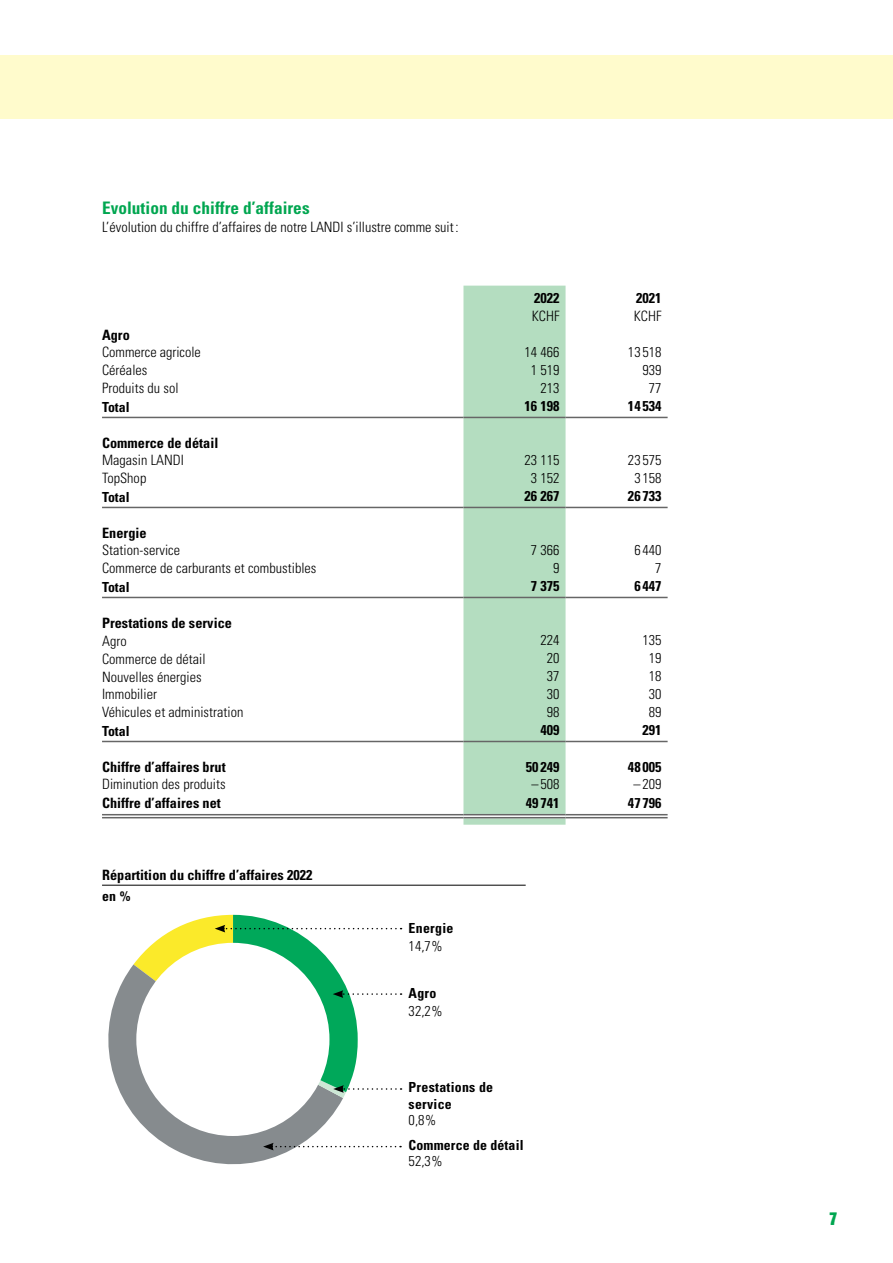
<style>
.page{position:relative;width:893px;height:1263px;background:#fff}
.page>*{position:absolute;margin:0;border:0;box-sizing:border-box;transform-origin:0 0}
.t1{font:condensed 18px "Block Pro";color:#00a650}
.t2{font:700 condensed 17.25px "Univers LT Std";letter-spacing:.005em;color:#00a650}
.t3{font:300 condensed 14.25px "Univers LT Std";letter-spacing:.005em;color:#000}
.t4{font:700 condensed 14.25px "Univers LT Std";letter-spacing:.005em;color:#000}
.t5{font:700 condensed 13.8px/16.5px "Univers LT Std";letter-spacing:.01em;color:#000}
</style>
<div class="page">
<div style="left:0;top:55px;width:893px;height:64px;background:#fffbcc"></div>
<div style="left:463px;top:286px;width:103px;height:539px;background:#b4ddc0"></div>
<svg style="left:102px;top:815px;width:361px;height:1px"></svg>
<svg style="left:463px;top:815px;width:103px;height:2px"></svg>
<svg style="left:566px;top:815px;width:102px;height:1px"></svg>
<hr style="left:102px;top:814px;width:361px;height:1px;background:#666">
<hr style="left:102px;top:817px;width:361px;height:1px;background:#666">
<hr style="left:463px;top:814px;width:103px;height:1px;background:#666">
<hr style="left:463px;top:817px;width:103px;height:1px;background:#666">
<hr style="left:566px;top:814px;width:102px;height:1px;background:#666">
<hr style="left:566px;top:817px;width:102px;height:1px;background:#666">
<hr style="left:102px;top:741px;width:361px;height:1px;background:#666">
<hr style="left:463px;top:741px;width:103px;height:1px;background:#666">
<hr style="left:566px;top:741px;width:102px;height:1px;background:#666">
<hr style="left:102px;top:597px;width:361px;height:1px;background:#666">
<hr style="left:463px;top:597px;width:103px;height:1px;background:#666">
<hr style="left:566px;top:597px;width:102px;height:1px;background:#666">
<hr style="left:102px;top:507px;width:361px;height:1px;background:#666">
<hr style="left:463px;top:507px;width:103px;height:1px;background:#666">
<hr style="left:566px;top:507px;width:102px;height:1px;background:#666">
<hr style="left:102px;top:417px;width:361px;height:1px;background:#666">
<hr style="left:463px;top:417px;width:103px;height:1px;background:#666">
<hr style="left:566px;top:417px;width:102px;height:1px;background:#666">
<svg style="left:108px;top:965px;width:235px;height:200px;fill:#868b8e"></svg>
<div style="left:136px;top:943px;width:193px;height:193px;background:#fff;border-radius:50%"></div>
<svg style="left:263px;top:1143px;width:138px;height:7px"></svg>
<svg style="left:133px;top:915px;width:269px;height:183px"></svg>
<hr style="left:102px;top:885px;width:424px;height:1px;background:#000">
<p class="t2" style="left:102px;top:197px;width:209px">Evolution du chiffre d’affaires</p>
<p class="t3" style="left:102px;top:218px;width:358px">L’évolution du chiffre d’affaires de notre LANDI s’illustre comme suit:</p>
<p class="t4" style="left:534px;top:289px;width:27px">2022</p>
<p class="t3" style="left:532px;top:308px;width:29px">KCHF</p>
<p class="t4" style="left:636px;top:289px;width:27px">2021</p>
<p class="t3" style="left:634px;top:308px;width:29px">KCHF</p>
<p class="t4" style="left:102px;top:326px;width:29px">Agro</p>
<p class="t3" style="left:102px;top:344px;width:100px">Commerce agricole</p>
<p class="t3" style="left:525px;top:344px;width:37px">14 466</p>
<p class="t3" style="left:628px;top:344px;width:35px">13 518</p>
<p class="t3" style="left:102px;top:362px;width:47px">Céréales</p>
<p class="t3" style="left:531px;top:362px;width:30px">1 519</p>
<p class="t3" style="left:642px;top:362px;width:21px">939</p>
<p class="t3" style="left:102px;top:380px;width:78px">Produits du sol</p>
<p class="t3" style="left:540px;top:380px;width:21px">213</p>
<p class="t3" style="left:649px;top:380px;width:14px">77</p>
<p class="t5" style="left:102px;top:398px;width:29px">Total</p>
<p class="t4" style="left:525px;top:397px;width:37px">16 198</p>
<p class="t4" style="left:628px;top:397px;width:35px">14 534</p>
<p class="t4" style="left:102px;top:434px;width:118px">Commerce de détail</p>
<p class="t3" style="left:102px;top:452px;width:84px">Magasin LANDI</p>
<p class="t3" style="left:525px;top:452px;width:37px">23 115</p>
<p class="t3" style="left:628px;top:452px;width:35px">23 575</p>
<p class="t3" style="left:102px;top:470px;width:46px">TopShop</p>
<p class="t3" style="left:531px;top:470px;width:30px">3 152</p>
<p class="t3" style="left:634px;top:470px;width:29px">3 158</p>
<p class="t5" style="left:102px;top:488px;width:29px">Total</p>
<p class="t4" style="left:525px;top:487px;width:37px">26 267</p>
<p class="t4" style="left:628px;top:487px;width:35px">26 733</p>
<p class="t4" style="left:102px;top:524px;width:46px">Energie</p>
<p class="t3" style="left:102px;top:542px;width:80px">Station-service</p>
<p class="t3" style="left:531px;top:542px;width:30px">7 366</p>
<p class="t3" style="left:634px;top:542px;width:29px">6 440</p>
<p class="t3" style="left:102px;top:560px;width:216px">Commerce de carburants et combustibles</p>
<p class="t3" style="left:553px;top:560px;width:8px">9</p>
<p class="t3" style="left:655px;top:560px;width:8px">7</p>
<p class="t5" style="left:102px;top:578px;width:29px">Total</p>
<p class="t4" style="left:531px;top:577px;width:30px">7 375</p>
<p class="t4" style="left:634px;top:577px;width:29px">6 447</p>
<p class="t4" style="left:102px;top:614px;width:131px">Prestations de service</p>
<p class="t3" style="left:102px;top:632px;width:26px">Agro</p>
<p class="t3" style="left:540px;top:632px;width:21px">224</p>
<p class="t3" style="left:642px;top:632px;width:21px">135</p>
<p class="t3" style="left:102px;top:650px;width:105px">Commerce de détail</p>
<p class="t3" style="left:547px;top:650px;width:14px">20</p>
<p class="t3" style="left:649px;top:650px;width:14px">19</p>
<p class="t3" style="left:102px;top:668px;width:101px">Nouvelles énergies</p>
<p class="t3" style="left:547px;top:668px;width:14px">37</p>
<p class="t3" style="left:649px;top:668px;width:14px">18</p>
<p class="t3" style="left:102px;top:686px;width:56px">Immobilier</p>
<p class="t3" style="left:547px;top:686px;width:14px">30</p>
<p class="t3" style="left:649px;top:686px;width:14px">30</p>
<p class="t3" style="left:102px;top:704px;width:143px">Véhicules et administration</p>
<p class="t3" style="left:547px;top:704px;width:14px">98</p>
<p class="t3" style="left:649px;top:704px;width:14px">89</p>
<p class="t5" style="left:102px;top:722px;width:29px">Total</p>
<p class="t4" style="left:540px;top:721px;width:21px">409</p>
<p class="t4" style="left:642px;top:721px;width:21px">291</p>
<p class="t4" style="left:102px;top:758px;width:125px">Chiffre d’affaires brut</p>
<p class="t4" style="left:526px;top:758px;width:35px">50 249</p>
<p class="t4" style="left:628px;top:758px;width:35px">48 005</p>
<p class="t3" style="left:102px;top:776px;width:125px">Diminution des produits</p>
<p class="t3" style="left:531px;top:776px;width:30px">– 508</p>
<p class="t3" style="left:633px;top:776px;width:30px">– 209</p>
<p class="t4" style="left:102px;top:794px;width:120px">Chiffre d’affaires net</p>
<p class="t4" style="left:526px;top:794px;width:35px">49 741</p>
<p class="t4" style="left:628px;top:794px;width:35px">47 796</p>
<p class="t4" style="left:102px;top:866px;width:212px">Répartition du chiffre d’affaires 2022</p>
<p class="t5" style="left:102px;top:887px;width:30px">en %</p>
<p class="t5" style="left:409px;top:919px;width:46px">Energie</p>
<p class="t3" style="left:409px;top:937px;width:36px">14,7%</p>
<p class="t5" style="left:409px;top:984px;width:29px">Agro</p>
<p class="t3" style="left:409px;top:1002px;width:36px">32,2%</p>
<p class="t5" style="left:409px;top:1079px;width:86px">Prestations de service</p>
<p class="t3" style="left:409px;top:1111px;width:29px">0,8%</p>
<p class="t5" style="left:409px;top:1137px;width:116px">Commerce de détail</p>
<p class="t3" style="left:409px;top:1153px;width:36px">52,3%</p>
<p class="t1" style="left:829px;top:1207px;width:10px">7</p>
</div>
